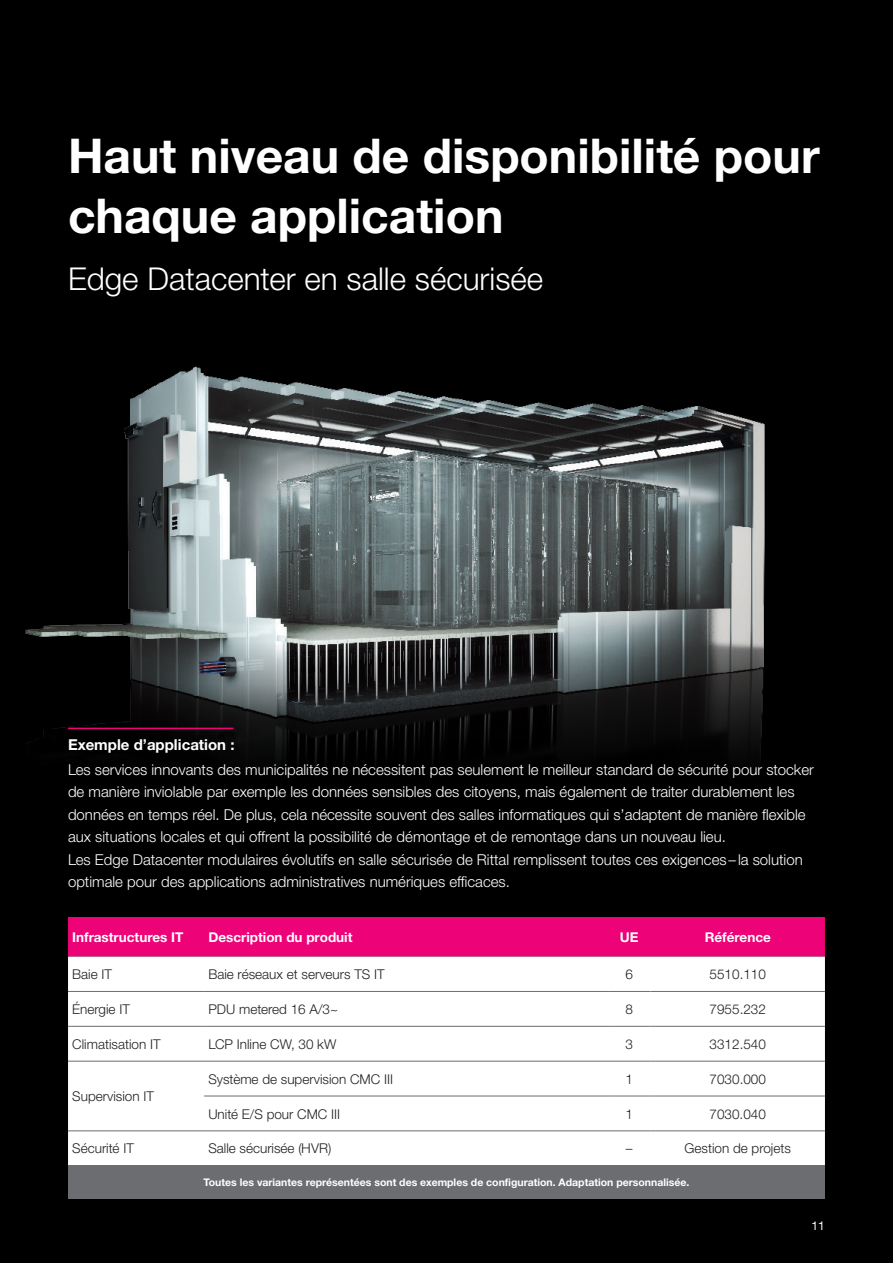
<style>
.page{position:relative;width:893px;height:1263px;background:#000}
.page>*{position:absolute;margin:0;border:0;box-sizing:border-box;transform-origin:0 0}
.t1{font:700 48px/60px "Neue Helvetica For Rittal";color:#fff}
.t2{font:300 31.5px "Neue Helvetica For Rittal";color:#fff}
.t3{font:300 15px/22.5px "Neue Helvetica For Rittal";color:#fff}
.t4{font:700 15px "Neue Helvetica For Rittal";color:#fff}
.t5{font:300 13.5px "Neue Helvetica For Rittal";color:#231f20}
.t6{font:700 13.5px "Neue Helvetica For Rittal";color:#fff}
.t7{font:12px "Neue Helvetica For Rittal";color:#fff}
.t8{font:700 10.5px "Neue Helvetica For Rittal";color:#fff}
</style>
<div class="page">
<img style="left:25px;top:366px;width:740px;height:403px">
<div style="left:68px;top:917px;width:757px;height:39px;background:#ed0277"></div>
<div style="left:68px;top:956px;width:757px;height:209px;background:#fff"></div>
<div style="left:68px;top:1166px;width:757px;height:33px;background:#6c6d70"></div>
<hr style="left:68px;top:991px;width:136px;height:1px;background:#6c6d70">
<hr style="left:68px;top:1026px;width:136px;height:1px;background:#6c6d70">
<hr style="left:68px;top:1061px;width:136px;height:1px;background:#6c6d70">
<hr style="left:204px;top:991px;width:404px;height:1px;background:#6c6d70">
<hr style="left:608px;top:991px;width:43px;height:1px;background:#6c6d70">
<hr style="left:651px;top:991px;width:174px;height:1px;background:#6c6d70">
<hr style="left:204px;top:1026px;width:404px;height:1px;background:#6c6d70">
<hr style="left:608px;top:1026px;width:43px;height:1px;background:#6c6d70">
<hr style="left:651px;top:1026px;width:174px;height:1px;background:#6c6d70">
<hr style="left:204px;top:1061px;width:404px;height:1px;background:#6c6d70">
<hr style="left:608px;top:1061px;width:43px;height:1px;background:#6c6d70">
<hr style="left:651px;top:1061px;width:174px;height:1px;background:#6c6d70">
<hr style="left:204px;top:1096px;width:404px;height:1px;background:#6c6d70">
<hr style="left:608px;top:1096px;width:43px;height:1px;background:#6c6d70">
<hr style="left:651px;top:1096px;width:174px;height:1px;background:#6c6d70">
<hr style="left:68px;top:1130px;width:136px;height:1px;background:#6c6d70">
<hr style="left:204px;top:1130px;width:404px;height:1px;background:#6c6d70">
<hr style="left:608px;top:1130px;width:43px;height:1px;background:#6c6d70">
<hr style="left:651px;top:1130px;width:174px;height:1px;background:#6c6d70">
<hr style="left:68px;top:1165px;width:136px;height:1px;background:#6c6d70">
<hr style="left:204px;top:1165px;width:404px;height:1px;background:#6c6d70">
<hr style="left:608px;top:1165px;width:43px;height:1px;background:#6c6d70">
<hr style="left:651px;top:1165px;width:174px;height:1px;background:#6c6d70">
<hr style="left:68px;top:728px;width:165px;height:1px;background:#ed0277">
<h1 class="t1" style="left:68px;top:125px;width:753px">Haut niveau de disponibilité pour chaque application</h1>
<h2 class="t2" style="left:68px;top:260px;width:477px">Edge Datacenter en salle sécurisée</h2>
<p class="t4" style="left:68px;top:735px;width:168px">Exemple d’application :</p>
<p class="t3" style="left:68px;top:758px;width:747px">Les services innovants des municipalités ne nécessitent pas seulement le meilleur standard de sécurité pour stocker de manière inviolable par exemple les données sensibles des citoyens, mais également de traiter durablement les données en temps réel. De plus, cela nécessite souvent des salles informatiques qui s’adaptent de manière flexible aux situations locales et qui offrent la possibilité de démontage et de remontage dans un nouveau lieu.<br>Les Edge Datacenter modulaires évolutifs en salle sécurisée de Rittal remplissent toutes ces exigences–la solution optimale pour des applications administratives numériques efficaces.</p>
<p class="t6" style="left:72px;top:929px;width:113px">Infrastructures IT</p>
<p class="t6" style="left:208px;top:929px;width:146px">Description du produit</p>
<p class="t6" style="left:620px;top:929px;width:20px">UE</p>
<p class="t6" style="left:705px;top:929px;width:68px">Référence</p>
<p class="t5" style="left:72px;top:966px;width:41px">Baie IT</p>
<p class="t5" style="left:208px;top:966px;width:178px">Baie réseaux et serveurs TS IT</p>
<p class="t5" style="left:626px;top:966px;width:9px">6</p>
<p class="t5" style="left:710px;top:966px;width:58px">5510.110</p>
<p class="t5" style="left:72px;top:1001px;width:59px">Énergie IT</p>
<p class="t5" style="left:208px;top:1001px;width:131px">PDU metered 16 A/3~</p>
<p class="t5" style="left:626px;top:1001px;width:9px">8</p>
<p class="t5" style="left:710px;top:1001px;width:58px">7955.232</p>
<p class="t5" style="left:72px;top:1036px;width:90px">Climatisation IT</p>
<p class="t5" style="left:208px;top:1036px;width:129px">LCP Inline CW, 30 kW</p>
<p class="t5" style="left:626px;top:1036px;width:9px">3</p>
<p class="t5" style="left:710px;top:1036px;width:58px">3312.540</p>
<p class="t5" style="left:72px;top:1088px;width:83px">Supervision IT</p>
<p class="t5" style="left:208px;top:1070px;width:186px">Système de supervision CMC III</p>
<p class="t5" style="left:626px;top:1070px;width:9px">1</p>
<p class="t5" style="left:710px;top:1070px;width:58px">7030.000</p>
<p class="t5" style="left:208px;top:1105px;width:133px">Unité E/S pour CMC III</p>
<p class="t5" style="left:626px;top:1105px;width:9px">1</p>
<p class="t5" style="left:710px;top:1105px;width:58px">7030.040</p>
<p class="t5" style="left:72px;top:1140px;width:63px">Sécurité IT</p>
<p class="t5" style="left:208px;top:1140px;width:125px">Salle sécurisée (HVR)</p>
<p class="t5" style="left:626px;top:1140px;width:8px">–</p>
<p class="t5" style="left:685px;top:1140px;width:108px">Gestion de projets</p>
<p class="t8" style="left:203px;top:1176px;width:487px">Toutes les variantes représentées sont des exemples de configuration. Adaptation personnalisée.</p>
<p class="t7" style="left:812px;top:1218px;width:15px">11</p>
</div>
